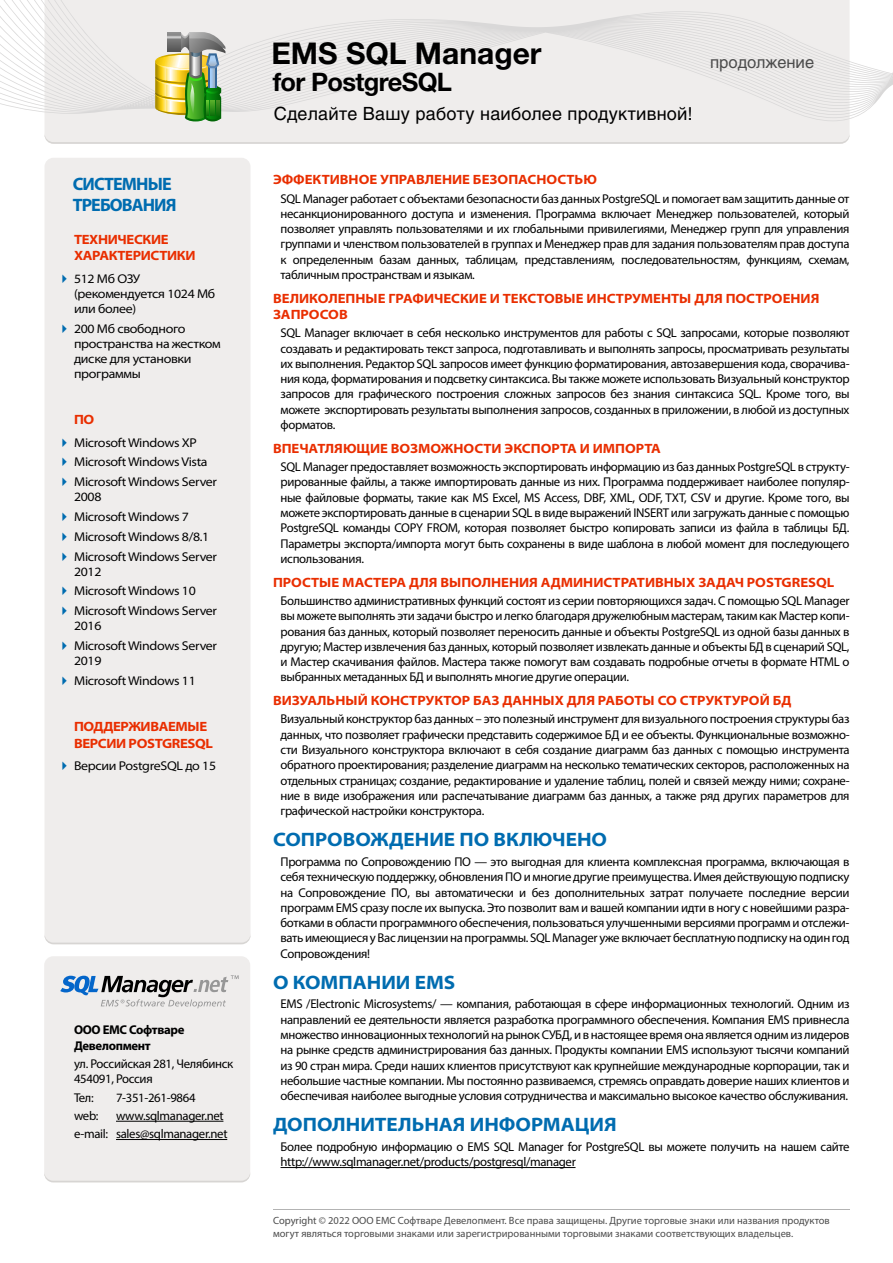
<style>
.page{position:relative;width:893px;height:1263px;background:#fff}
.page>*{position:absolute;margin:0;border:0;box-sizing:border-box;transform-origin:0 0}
.t1{font:700 30px "Helvetica Neue LT Std";color:#000}
.t2{font:700 25.5px "Helvetica Neue LT Std";letter-spacing:-.025em;color:#000}
.t3{font:700 semi-expanded 19.5px "Myriad Pro";color:#006cb0}
.t4{font:18px "Helios C";letter-spacing:.01em;color:#000}
.t5{font:700 18px/21.6px "Myriad Pro";letter-spacing:-.05em;color:#006cb0}
.t6{font:16.5px "Helios C";color:#4c4c4c}
.t7{font:700 semi-expanded 13.5px/16.2px "Myriad Pro";color:#e92e00}
.t8{font:700 semi-expanded 13.5px/16.2px "Myriad Pro";letter-spacing:-.025em;color:#e92e00}
.t9{font:12.75px/15.3px "Myriad Pro";letter-spacing:-.025em;color:#000;text-align:justify}
.t10{font:semi-expanded 12.75px/15px "Myriad Pro";letter-spacing:-.025em;color:#000}
.t11{font:700 12.75px/15.3px "Myriad Pro";letter-spacing:-.025em;color:#000}
.t12{font:10.5px/12.6px "Myriad Pro";color:#4c4c4c}
.s1{color:#006cb0}
.s2{font-family:"Helvetica Neue LT Std"}
</style>
<div class="page">
<hr style="left:280px;top:1167px;width:295px;height:1px;background:#000">
<div style="left:45px;top:121px;width:805px;height:12px;background:#efedec"></div>
<svg style="left:0;top:0;width:893px;height:121px;background:#edebeb"></svg>
<svg style="left:45px;top:133px;width:805px;height:11px;background:#ebe9e8"></svg>
<img style="left:155px;top:32px;width:70px;height:89px">
<hr style="left:273px;top:1209px;width:577px;height:1px;background:#b3b3b3">
<div style="left:45px;top:158px;width:205px;height:786px;background:#efedec;border-radius:9px"></div>
<svg style="left:45px;top:937px;width:205px;height:7px"></svg>
<div style="left:44px;top:956px;width:206px;height:226px;background:#efedec;border-radius:9px"></div>
<svg style="left:45px;top:1175px;width:205px;height:7px"></svg>
<hr style="left:116px;top:1121px;width:107px;height:1px;background:#000">
<hr style="left:116px;top:1139px;width:111px;height:1px;background:#000">
<svg style="left:60px;top:975px;width:179px;height:33px"></svg>
<h3 class="t5" style="left:73px;top:172px;width:105px">СИСТЕМНЫЕ<br>ТРЕБОВАНИЯ</h3>
<p class="t8" style="left:74px;top:231px;width:123px">ТЕХНИЧЕСКИЕ<br>ХАРАКТЕРИСТИКИ</p>
<p class="t10" style="left:74px;top:271px;width:143px;text-indent:-16px"><span class="s1">✔</span> 512 Мб ОЗУ (рекомендуется 1024 Мб или более)</p>
<p class="t10" style="left:74px;top:321px;width:148px;text-indent:-16px"><span class="s1">✔</span> 200 Мб свободного пространства на жестком диске для установки программы</p>
<p class="t7" style="left:74px;top:411px;width:22px">ПО</p>
<p class="t10" style="left:58px;top:435px;width:141px"><span class="s1">✔</span> Microsoft Windows XP</p>
<p class="t10" style="left:58px;top:455px;width:152px"><span class="s1">✔</span> Microsoft Windows Vista</p>
<p class="t10" style="left:74px;top:475px;width:145px;text-indent:-16px"><span class="s1">✔</span> Microsoft Windows Server<br>2008</p>
<p class="t10" style="left:58px;top:509px;width:133px"><span class="s1">✔</span> Microsoft Windows 7</p>
<p class="t10" style="left:58px;top:529px;width:153px"><span class="s1">✔</span> Microsoft Windows 8/8.1</p>
<p class="t10" style="left:74px;top:549px;width:145px;text-indent:-16px"><span class="s1">✔</span> Microsoft Windows Server<br>2012</p>
<p class="t10" style="left:58px;top:584px;width:140px"><span class="s1">✔</span> Microsoft Windows 10</p>
<p class="t10" style="left:74px;top:604px;width:145px;text-indent:-16px"><span class="s1">✔</span> Microsoft Windows Server<br>2016</p>
<p class="t10" style="left:74px;top:638px;width:145px;text-indent:-16px"><span class="s1">✔</span> Microsoft Windows Server<br>2019</p>
<p class="t10" style="left:58px;top:673px;width:140px"><span class="s1">✔</span> Microsoft Windows 11</p>
<p class="t8" style="left:74px;top:719px;width:141px">ПОДДЕРЖИВАЕМЫЕ<br>ВЕРСИИ POSTGRESQL</p>
<p class="t10" style="left:58px;top:759px;width:160px"><span class="s1">✔</span> Версии PostgreSQL до 15</p>
<p class="t11" style="left:74px;top:1022px;width:112px">ООО ЕМС Софтваре<br>Девелопмент</p>
<p class="t9" style="left:74px;top:1056px;width:161px">ул. Российская 281, Челябинск<br>454091, Россия</p>
<p class="t9" style="left:74px;top:1089px;width:21px">Тел:</p>
<p class="t9" style="left:116px;top:1089px;width:81px">7-351-261-9864</p>
<p class="t9" style="left:74px;top:1108px;width:26px">web:</p>
<p class="t9" style="left:74px;top:1106px;width:155px;line-height:18.3px;text-align:right">www.sqlmanager.net<br>e-mail: sales@sqlmanager.net</p>
<h1 class="t1" style="left:272px;top:35px;width:272px">EMS SQL Manager</h1>
<h2 class="t2" style="left:273px;top:66px;width:181px">for PostgreSQL</h2>
<h3 class="t4" style="left:274px;top:103px;width:420px">Сделайте Вашу работу наиболее продуктивной<span class="s2">!</span></h3>
<p class="t6" style="left:710px;top:53px;width:106px">продолжение</p>
<p class="t7" style="left:273px;top:172px;width:325px">ЭФФЕКТИВНОЕ УПРАВЛЕНИЕ БЕЗОПАСНОСТЬЮ</p>
<p class="t9" style="left:280px;top:190px;width:571px">SQL Manager работает с объектами безопасности баз данных PostgreSQL и помогает вам защитить данные от несанкционированного доступа и изменения. Программа включает Менеджер пользователей, который позволяет управлять пользователями и их глобальными привилегиями, Менеджер групп для управления группами и членством пользователей в группах и Менеджер прав для задания пользователям прав доступа к определенным базам данных, таблицам, представлениям, последовательностям, функциям, схемам, табличным пространствам и языкам.</p>
<p class="t7" style="left:273px;top:290px;width:548px">ВЕЛИКОЛЕПНЫЕ ГРАФИЧЕСКИЕ И ТЕКСТОВЫЕ ИНСТРУМЕНТЫ ДЛЯ ПОСТРОЕНИЯ<br>ЗАПРОСОВ</p>
<p class="t9" style="left:280px;top:325px;width:571px">SQL Manager включает в себя несколько инструментов для работы с SQL запросами, которые позволяют создавать и редактировать текст запроса, подготавливать и выполнять запросы, просматривать результаты их выполнения. Редактор SQL запросов имеет функцию форматирования, автозавершения кода, сворачива&shy;ния кода, форматирования и подсветку синтаксиса. Вы также можете использовать Визуальный конструктор запросов для графического построения сложных запросов без знания синтаксиса SQL. Кроме того, вы можете экспортировать результаты выполнения запросов, созданных в приложении, в любой из доступных форматов.</p>
<p class="t7" style="left:273px;top:440px;width:389px">ВПЕЧАТЛЯЮЩИЕ ВОЗМОЖНОСТИ ЭКСПОРТА И ИМПОРТА</p>
<p class="t9" style="left:280px;top:459px;width:571px">SQL Manager предоставляет возможность экспортировать информацию из баз данных PostgreSQL в структу&shy;рированные файлы, а также импортировать данные из них. Программа поддерживает наиболее популяр&shy;ные файловые форматы, такие как MS Excel, MS Access, DBF, XML, ODF, TXT, CSV и другие. Кроме того, вы можете экспортировать данные в сценарии SQL в виде выражений INSERT или загружать данные с помощью PostgreSQL команды COPY FROM, которая позволяет быстро копировать записи из файла в таблицы БД.<br>Параметры экспорта/импорта могут быть сохранены в виде шаблона в любой момент для последующего использования.</p>
<p class="t7" style="left:273px;top:574px;width:563px">ПРОСТЫЕ МАСТЕРА ДЛЯ ВЫПОЛНЕНИЯ АДМИНИСТРАТИВНЫХ ЗАДАЧ POSTGRESQL</p>
<p class="t9" style="left:280px;top:593px;width:571px">Большинство административных функций состоят из серии повторяющихся задач. С помощью SQL Manager вы можете выполнять эти задачи быстро и легко благодаря дружелюбным мастерам, таким как Мастер копи&shy;рования баз данных, который позволяет переносить данные и объекты PostgreSQL из одной базы данных в другую; Мастер извлечения баз данных, который позволяет извлекать данные и объекты БД в сценарий SQL, и Мастер скачивания файлов. Мастера также помогут вам создавать подробные отчеты в формате HTML о выбранных метаданных БД и выполнять многие другие операции.</p>
<p class="t7" style="left:273px;top:693px;width:520px">ВИЗУАЛЬНЫЙ КОНСТРУКТОР БАЗ ДАННЫХ ДЛЯ РАБОТЫ СО СТРУКТУРОЙ БД</p>
<p class="t9" style="left:280px;top:711px;width:571px">Визуальный конструктор баз данных – это полезный инструмент для визуального построения структуры баз данных, что позволяет графически представить содержимое БД и ее объекты. Функциональные возможно&shy;сти Визуального конструктора включают в себя создание диаграмм баз данных с помощью инструмента обратного проектирования; разделение диаграмм на несколько тематических секторов, расположенных на отдельных страницах; создание, редактирование и удаление таблиц, полей и связей между ними; сохране&shy;ние в виде изображения или распечатывание диаграмм баз данных, а также ряд других параметров для графической настройки конструктора.</p>
<h3 class="t3" style="left:273px;top:828px;width:336px">СОПРОВОЖДЕНИЕ ПО ВКЛЮЧЕНО</h3>
<p class="t9" style="left:280px;top:854px;width:571px">Программа по Сопровождению ПО — это выгодная для клиента комплексная программа, включающая в себя техническую поддержку, обновления ПО и многие другие преимущества. Имея действующую подписку на Сопровождение ПО, вы автоматически и без дополнительных затрат получаете последние версии программ EMS сразу после их выпуска. Это позволит вам и вашей компании идти в ногу с новейшими разра&shy;ботками в области программного обеспечения, пользоваться улучшенными версиями программ и отслежи&shy;вать имеющиеся у Вас лицензии на программы. SQL Manager уже включает бесплатную подписку на один год Сопровождения!</p>
<h3 class="t3" style="left:273px;top:971px;width:184px">О КОМПАНИИ EMS</h3>
<p class="t9" style="left:280px;top:996px;width:571px">EMS /Electronic Microsystems/ — компания, работающая в сфере информационных технологий. Одним из направлений ее деятельности является разработка программного обеспечения. Компания EMS привнесла множество инновационных технологий на рынок СУБД, и в настоящее время она является одним из лидеров на рынке средств администрирования баз данных. Продукты компании EMS используют тысячи компаний из 90 стран мира. Среди наших клиентов присутствуют как крупнейшие международные корпорации, так и небольшие частные компании. Мы постоянно развиваемся, стремясь оправдать доверие наших клиентов и обеспечивая наиболее выгодные условия сотрудничества и максимально высокое качество обслуживания.</p>
<h3 class="t3" style="left:273px;top:1113px;width:345px">ДОПОЛНИТЕЛЬНАЯ ИНФОРМАЦИЯ</h3>
<p class="t9" style="left:280px;top:1139px;width:571px">Более подробную информацию о EMS SQL Manager for PostgreSQL вы можете получить на нашем сайте http://www.sqlmanager.net/products/postgresql/manager</p>
<p class="t12" style="left:273px;top:1214px;width:558px">Copyright © 2022 ООО ЕМС Софтваре Девелопмент. Все права защищены. Другие торговые знаки или названия продуктов могут являться торговыми знаками или зарегистрированными торговыми знаками соответствующих владельцев.</p>
</div>
